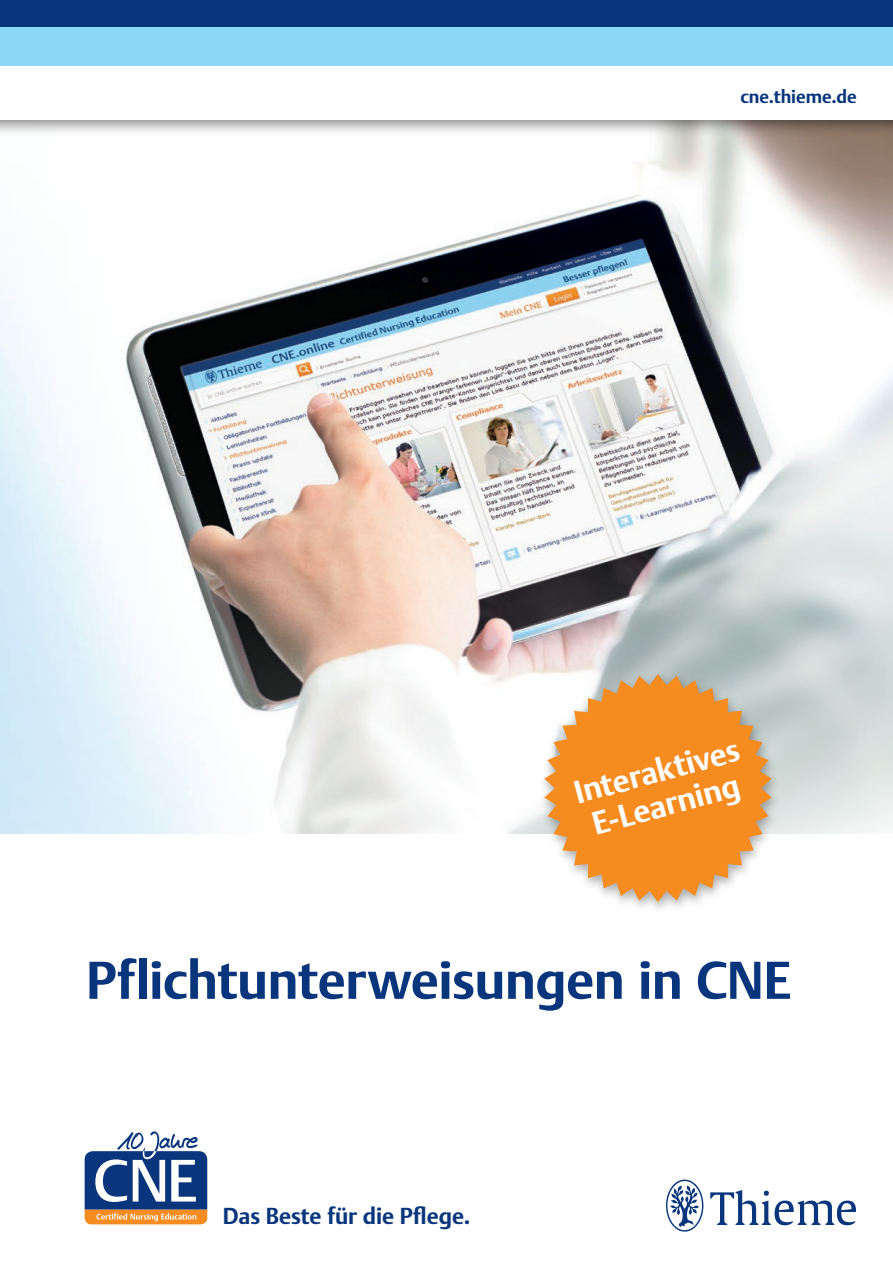
<style>
.page{position:relative;width:893px;height:1263px;background:#fff}
.page>*{position:absolute;margin:0;border:0;box-sizing:border-box;transform-origin:0 0}
.t1{font:700 52.5px "Thieme Argo 2011";letter-spacing:-.01em;color:#08357c}
.t2{font:700 31.5px/34.5px "Thieme Argo 2011";color:#fff}
.t3{font:700 22.5px "Thieme Argo 2011";letter-spacing:-.005em;color:#08357c}
.t4{font:700 18px "Thieme Argo 2011";letter-spacing:-.005em;color:#08357c}
</style>
<div class="page">
<img style="left:0;top:137px;width:893px;height:696px">
<div style="left:0;top:0;width:893px;height:137px;background:#231f20;opacity:.6"></div>
<div style="left:0;top:0;width:893px;height:119px;background:#fff"></div>
<div style="left:0;top:26px;width:893px;height:39px;background:#8dd7f7"></div>
<div style="left:0;top:0;width:893px;height:26px;background:#08357c"></div>
<img style="left:666px;top:1179px;width:190px;height:53px">
<div style="left:538px;top:670px;width:243px;height:244px;background:#231f20;opacity:.38"></div>
<svg style="left:544px;top:674px;width:228px;height:228px;fill:#f68b1f"></svg>
<svg style="left:85px;top:1131px;width:122px;height:93px"></svg>
<p class="t4" style="left:740px;top:85px;width:118px">cne.thieme.de</p>
<p class="t2" style="left:570px;top:776px;width:171px;rotate:-15deg">Interaktives<br>E-Learning</p>
<p class="t1" style="left:86px;top:945px;width:706px">Pflichtunterweisungen in CNE</p>
<p class="t3" style="left:223px;top:1200px;width:249px">Das Beste für die Pflege.</p>
</div>
